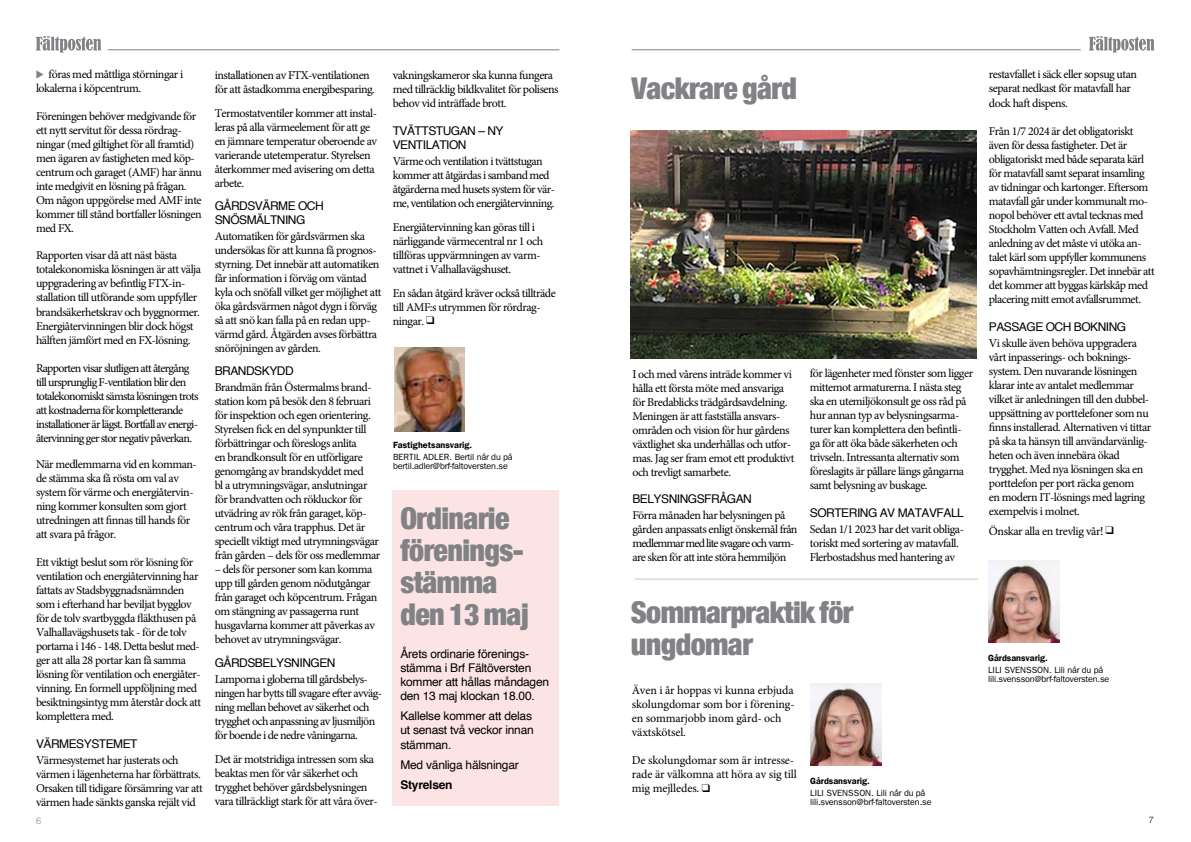
<style>
.page{position:relative;width:1191px;height:842px;background:#fff}
.page>*{position:absolute;margin:0;border:0;box-sizing:border-box;transform-origin:0 0}
.t1{font:900 condensed 30px/32px "Helvetica Neue";letter-spacing:-.02em;color:#808285}
.t2{font:12px/14px "Minion Pro";letter-spacing:-.04em;color:#000}
.t3{font:12px/14px "Minion Pro";letter-spacing:-.06em;color:#000}
.t4{font:12px/14px "Minion Pro";letter-spacing:-.01em;color:#000}
.t5{font:12px/14px "Helvetica";letter-spacing:-.02em;color:#000}
.t6{font:12px/14px "Helvetica";letter-spacing:-.04em;color:#000}
.t7{font:700 12px "Helvetica";letter-spacing:-.02em;color:#000}
.t8{font:9px/9px "ITC Franklin Gothic Std";letter-spacing:-.02em;color:#000}
.t9{font:600 9px "Franklin Gothic LT";color:#000}
.t10{font:300 9px "Helvetica Neue";color:#808285}
.t11{font:300 9px "Helvetica Neue";color:#000}
</style>
<div class="page">
<div style="left:393px;top:491px;width:166px;height:315px;background:#fce4e5"></div>
<hr style="left:631px;top:50px;width:449px;height:1px;background:#808285">
<hr style="left:108px;top:50px;width:451px;height:1px;background:#808285">
<svg style="left:36px;top:36px;width:65px;height:17px"></svg>
<svg style="left:1089px;top:36px;width:65px;height:17px"></svg>
<img style="left:810px;top:683px;width:71px;height:82px">
<img style="left:394px;top:348px;width:71px;height:83px">
<img style="left:988px;top:561px;width:71px;height:82px">
<hr style="left:635px;top:579px;width:343px;height:1px;background:#808285">
<img style="left:631px;top:130px;width:345px;height:229px">
<p class="t2" style="left:36px;top:68px;width:149px;text-indent:12px">föras med måttliga störningar i lokalerna i köpcentrum.</p>
<p class="t2" style="left:36px;top:110px;width:167px">Föreningen behöver medgivande för ett nytt servitut för dessa rördrag&shy;ningar (med giltighet för all framtid) men ägaren av fastigheten med köp&shy;centrum och garaget (AMF) har ännu inte medgivit en lösning på frågan.<br>Om någon uppgörelse med AMF inte kommer till stånd bortfaller lösningen med FX.</p>
<p class="t2" style="left:36px;top:249px;width:167px">Rapporten visar då att näst bästa totalekonomiska lösningen är att välja uppgradering av befintlig FTX-in&shy;stallation till utförande som uppfyller brandsäkerhetskrav och byggnormer.<br>Energiåtervinningen blir dock högst hälften jämfört med en FX-lösning.</p>
<p class="t3" style="left:36px;top:361px;width:164px">Rapporten visar slutligen att återgång till ursprunglig F-ventilation blir den totalekonomiskt sämsta lösningen trots att kostnaderna för kompletterande installationer är lägst. Bortfall av energi&shy;återvinning ger stor negativ påverkan.</p>
<p class="t2" style="left:36px;top:457px;width:162px">När medlemmarna vid en komman&shy;de stämma ska få rösta om val av system för värme och energiåtervin&shy;ning kommer konsulten som gjort utredningen att finnas till hands för att svara på frågor.</p>
<p class="t2" style="left:36px;top:555px;width:166px">Ett viktigt beslut som rör lösning för ventilation och energiåtervinning har fattats av Stadsbyggnadsnämnden som i efterhand har beviljat bygglov för de tolv svartbyggda fläkthusen på Valhallavägshusets tak - för de tolv portarna i 146 - 148. Detta beslut med&shy;ger att alla 28 portar kan få samma lösning för ventilation och energiåter&shy;vinning. En formell uppföljning med besiktningsintyg mm återstår dock att komplettera med.</p>
<p class="t6" style="left:36px;top:737px;width:103px">VÄRMESYSTEMET</p>
<p class="t2" style="left:36px;top:753px;width:168px">Värmesystemet har justerats och värmen i lägenheterna har förbättrats.<br>Orsaken till tidigare försämring var att värmen hade sänkts ganska rejält vid</p>
<p class="t2" style="left:215px;top:68px;width:162px">installationen av FTX-ventilationen för att åstadkomma energibesparing.</p>
<p class="t2" style="left:215px;top:106px;width:164px">Termostatventiler kommer att instal&shy;leras på alla värmeelement för att ge en jämnare temperatur oberoende av varierande utetemperatur. Styrelsen återkommer med avisering om detta arbete.</p>
<p class="t6" style="left:215px;top:199px;width:111px">GÅRDSVÄRME OCH<br>SNÖSMÄLTNING</p>
<p class="t2" style="left:215px;top:229px;width:168px">Automatiken för gårdsvärmen ska undersökas för att kunna få prognos&shy;styrning. Det innebär att automatiken får information i förväg om väntad kyla och snöfall vilket ger möjlighet att öka gårdsvärmen något dygn i förväg så att snö kan falla på en redan upp&shy;värmd gård. Åtgärden avses förbättra snöröjningen av gården.</p>
<p class="t6" style="left:215px;top:364px;width:81px">BRANDSKYDD</p>
<p class="t2" style="left:215px;top:380px;width:167px">Brandmän från Östermalms brand&shy;station kom på besök den 8 februari för inspektion och egen orientering.<br>Styrelsen fick en del synpunkter till förbättringar och föreslogs anlita<br>en brandkonsult för en utförligare genomgång av brandskyddet med<br>bl a utrymningsvägar, anslutningar för brandvatten och rökluckor för utvädring av rök från garaget, köp&shy;centrum och våra trapphus. Det är speciellt viktigt med utrymningsvägar från gården – dels för oss medlemmar</p>
<p class="t2" style="left:215px;top:562px;width:164px">– dels för personer som kan komma upp till gården genom nödutgångar från garaget och köpcentrum. Frågan om stängning av passagerna runt husgavlarna kommer att påverkas av behovet av utrymningsvägar.</p>
<p class="t6" style="left:215px;top:656px;width:122px">GÅRDSBELYSNINGEN</p>
<p class="t2" style="left:215px;top:672px;width:169px">Lamporna i globerna till gårdsbelys&shy;ningen har bytts till svagare efter avväg&shy;ning mellan behovet av säkerhet och trygghet och anpassning av ljusmiljön för boende i de nedre våningarna.</p>
<p class="t2" style="left:215px;top:752px;width:164px">Det är motstridiga intressen som ska beaktas men för vår säkerhet och trygghet behöver gårdsbelysningen vara tillräckligt stark för att våra över-</p>
<p class="t2" style="left:393px;top:68px;width:167px">vakningskameror ska kunna fungera med tillräcklig bildkvalitet för polisens behov vid inträffade brott.</p>
<p class="t6" style="left:393px;top:124px;width:112px">TVÄTTSTUGAN – NY<br>VENTILATION</p>
<p class="t2" style="left:393px;top:154px;width:164px">Värme och ventilation i tvättstugan kommer att åtgärdas i samband med åtgärderna med husets system för vär&shy;me, ventilation och energiåtervinning.</p>
<p class="t2" style="left:393px;top:220px;width:152px">Energiåtervinning kan göras till i närliggande värmecentral nr 1 och tillföras uppvärmningen av varm&shy;vattnet i Valhallavägshuset.</p>
<p class="t2" style="left:393px;top:286px;width:165px">En sådan åtgärd kräver också tillträde till AMF:s utrymmen för rördrag&shy;ningar. ❑</p>
<p class="t9" style="left:393px;top:439px;width:81px">Fastighetsansvarig.</p>
<p class="t8" style="left:393px;top:452px;width:121px">BERTIL ADLER. Bertil når du på bertil.adler@brf-faltoversten.se</p>
<h1 class="t1" style="left:400px;top:501px;width:130px">Ordinarie förenings&shy;stämma den 13 maj</h1>
<p class="t5" style="left:400px;top:648px;width:150px">Årets ordinarie förenings&shy;stämma i Brf Fältöversten kommer att hållas måndagen den 13 maj klockan 18.00.</p>
<p class="t5" style="left:400px;top:710px;width:135px">Kallelse kommer att delas ut senast två veckor innan stämman.</p>
<p class="t5" style="left:400px;top:758px;width:120px">Med vänliga hälsningar</p>
<p class="t7" style="left:400px;top:777px;width:54px">Styrelsen</p>
<h1 class="t1" style="left:631px;top:71px;width:167px">Vackrare gård</h1>
<p class="t2" style="left:632px;top:367px;width:163px">I och med vårens inträde kommer vi hålla ett första möte med ansvariga för Bredablicks trädgårdsavdelning.<br>Meningen är att fastställa ansvars&shy;områden och vision för hur gårdens växtlighet ska underhållas och utfor&shy;mas. Jag ser fram emot ett produktivt och trevligt samarbete.</p>
<p class="t6" style="left:632px;top:492px;width:121px">BELYSNINGSFRÅGAN</p>
<p class="t2" style="left:632px;top:508px;width:167px">Förra månaden har belysningen på gården anpassats enligt önskemål från medlemmar med lite svagare och varm&shy;are sken för att inte störa hemmiljön</p>
<p class="t2" style="left:810px;top:366px;width:165px">för lägenheter med fönster som ligger mittemot armaturerna. I nästa steg ska en utemiljökonsult ge oss råd på hur annan typ av belysningsarma&shy;turer kan komplettera den befintli&shy;ga för att öka både säkerheten och trivseln. Intressanta alternativ som föreslagits är pållare längs gångarna samt belysning av buskage.</p>
<p class="t6" style="left:810px;top:506px;width:155px">SORTERING AV MATAVFALL</p>
<p class="t2" style="left:810px;top:522px;width:156px">Sedan 1/1 2023 har det varit obliga&shy;toriskt med sortering av matavfall.<br>Flerbostadshus med hantering av</p>
<h1 class="t1" style="left:631px;top:594px;width:224px">Sommarpraktik för ungdomar</h1>
<p class="t4" style="left:632px;top:683px;width:164px">Även i år hoppas vi kunna erbjuda skolungdomar som bor i förening&shy;en sommarjobb inom gård- och växtskötsel.</p>
<p class="t4" style="left:632px;top:753px;width:167px">De skolungdomar som är intresse&shy;rade är välkomna att höra av sig till mig mejlledes. ❑</p>
<p class="t9" style="left:810px;top:775px;width:61px">Gårdsansvarig.</p>
<p class="t8" style="left:810px;top:788px;width:123px">LILI SVENSSON. Lili når du på lili.svensson@brf-faltoversten.se</p>
<p class="t2" style="left:989px;top:68px;width:150px">restavfallet i säck eller sopsug utan separat nedkast för matavfall har dock haft dispens.</p>
<p class="t2" style="left:989px;top:124px;width:167px">Från 1/7 2024 är det obligatoriskt även för dessa fastigheter. Det är obligatoriskt med både separata kärl för matavfall samt separat insamling av tidningar och kartonger. Eftersom matavfall går under kommunalt mo&shy;nopol behöver ett avtal tecknas med Stockholm Vatten och Avfall. Med anledning av det måste vi utöka an&shy;talet kärl som uppfyller kommunens sopavhämtningsregler. Det innebär att det kommer att byggas kärlskåp med placering mitt emot avfallsrummet.</p>
<p class="t6" style="left:989px;top:320px;width:139px">PASSAGE OCH BOKNING</p>
<p class="t2" style="left:989px;top:336px;width:164px">Vi skulle även behöva uppgradera vårt inpasserings- och boknings&shy;system. Den nuvarande lösningen klarar inte av antalet medlemmar vilket är anledningen till den dubbel&shy;uppsättning av porttelefoner som nu finns installerad. Alternativen vi tittar på ska ta hänsyn till användarvänlig&shy;heten och även innebära ökad trygghet. Med nya lösningen ska en porttelefon per port räcka genom<br>en modern IT-lösnings med lagring exempelvis i molnet.</p>
<p class="t2" style="left:989px;top:524px;width:127px">Önskar alla en trevlig vår! ❑</p>
<p class="t9" style="left:988px;top:653px;width:61px">Gårdsansvarig.</p>
<p class="t8" style="left:988px;top:666px;width:123px">LILI SVENSSON. Lili når du på lili.svensson@brf-faltoversten.se</p>
<p class="t10" style="left:36px;top:813px;width:7px">6</p>
<p class="t11" style="left:1149px;top:812px;width:7px">7</p>
</div>
